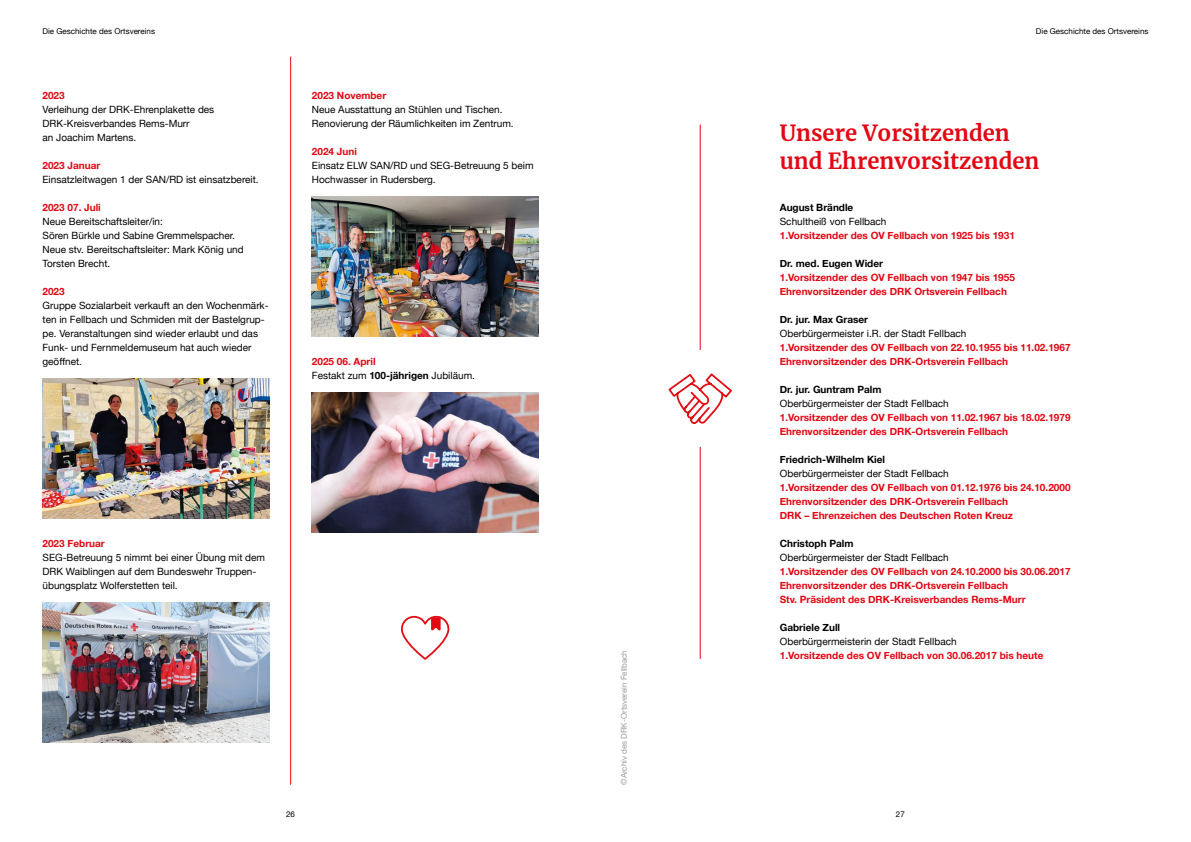
<style>
.page{position:relative;width:1191px;height:842px;background:#fff}
.page>*{position:absolute;margin:0;border:0;box-sizing:border-box;transform-origin:0 0}
.t1{font:700 22px/28px "Merriweather";color:#e30613}
.t2{font:10px/14px "Helvetica Neue";color:#000}
.t3{font:700 10px/14px "Helvetica Neue";color:#e30613}
.t4{font:700 10px "Helvetica Neue";color:#000}
.t5{font:8px "Helvetica Neue";color:#000}
.t6{font:8px "Helvetica Neue";color:#9d9d9c}
.s1{font-weight:700;color:#e30613}
.s2{font-weight:700}
</style>
<div class="page">
<hr style="left:290px;top:57px;width:1px;height:728px;background:#e30613">
<hr style="left:700px;top:125px;width:1px;height:534px;background:#e30613">
<div style="left:652px;top:351px;width:96px;height:96px;background:#fff"></div>
<svg style="left:668px;top:373px;width:64px;height:51px"></svg>
<svg style="left:401px;top:615px;width:49px;height:45px"></svg>
<img style="left:312px;top:197px;width:227px;height:140px">
<img style="left:312px;top:393px;width:227px;height:140px">
<img style="left:43px;top:603px;width:226px;height:140px">
<img style="left:43px;top:379px;width:226px;height:140px">
<p class="t5" style="left:43px;top:25px;width:114px">Die Geschichte des Ortsvereins</p>
<p class="t5" style="left:1036px;top:25px;width:114px">Die Geschichte des Ortsvereins</p>
<p class="t3" style="left:43px;top:88px;width:24px">2023</p>
<p class="t2" style="left:43px;top:103px;width:173px">Verleihung der DRK-Ehrenplakette des<br>DRK-Kreisverbandes Rems-Murr<br>an Joachim Martens.</p>
<p class="t3" style="left:43px;top:158px;width:59px">2023 Januar</p>
<p class="t2" style="left:43px;top:173px;width:218px">Einsatzleitwagen 1 der SAN/RD ist einsatzbereit.</p>
<p class="t3" style="left:43px;top:200px;width:60px">2023 07. Juli</p>
<p class="t2" style="left:43px;top:215px;width:203px">Neue Bereitschaftsleiter/in:<br>Sören Bürkle und Sabine Gremmelspacher.<br>Neue stv. Bereitschaftsleiter: Mark König und Torsten Brecht.</p>
<p class="t3" style="left:43px;top:284px;width:24px">2023</p>
<p class="t2" style="left:43px;top:299px;width:228px">Gruppe Sozialarbeit verkauft an den Wochenmärk&shy;ten in Fellbach und Schmiden mit der Bastelgrup&shy;pe. Veranstaltungen sind wieder erlaubt und das Funk- und Fernmeldemuseum hat auch wieder geöffnet.</p>
<p class="t3" style="left:43px;top:536px;width:64px">2023 Februar</p>
<p class="t2" style="left:43px;top:551px;width:224px">SEG-Betreuung 5 nimmt bei einer Übung mit dem<br>DRK Waiblingen auf dem Bundeswehr Truppen&shy;übungsplatz Wolferstetten teil.</p>
<p class="t3" style="left:312px;top:88px;width:76px">2023 November</p>
<p class="t2" style="left:312px;top:103px;width:203px">Neue Ausstattung an Stühlen und Tischen.<br>Renovierung der Räumlichkeiten im Zentrum.</p>
<p class="t3" style="left:312px;top:144px;width:47px">2024 Juni</p>
<p class="t2" style="left:312px;top:159px;width:223px">Einsatz ELW SAN/RD und SEG-Betreuung 5 beim<br>Hochwasser in Rudersberg.</p>
<p class="t2" style="left:312px;top:355px;width:165px"><span class="s1">2025 06. April<br></span>Festakt zum <span class="s2">100-jährigen</span> Jubiläum.</p>
<p class="t6" style="left:618px;top:785px;width:136px;rotate:-90deg">©Archiv des DRK-Ortsverein Fellbach</p>
<h1 class="t1" style="left:780px;top:118px;width:261px">Unsere Vorsitzenden und Ehrenvorsitzenden</h1>
<p class="t4" style="left:780px;top:199px;width:75px">August Brändle</p>
<p class="t2" style="left:780px;top:215px;width:108px">Schultheiß von Fellbach</p>
<p class="t3" style="left:780px;top:228px;width:237px">1.Vorsitzender des OV Fellbach von 1925 bis 1931</p>
<p class="t4" style="left:780px;top:255px;width:105px">Dr. med. Eugen Wider</p>
<p class="t3" style="left:780px;top:270px;width:237px">1.Vorsitzender des OV Fellbach von 1947 bis 1955<br>Ehrenvorsitzender des DRK Ortsverein Fellbach</p>
<p class="t4" style="left:780px;top:311px;width:90px">Dr. jur. Max Graser</p>
<p class="t2" style="left:780px;top:327px;width:188px">Oberbürgermeister i.R. der Stadt Fellbach</p>
<p class="t3" style="left:780px;top:340px;width:292px">1.Vorsitzender des OV Fellbach von 22.10.1955 bis 11.02.1967<br>Ehrenvorsitzender des DRK-Ortsverein Fellbach</p>
<p class="t4" style="left:780px;top:381px;width:103px">Dr. jur. Guntram Palm</p>
<p class="t2" style="left:780px;top:397px;width:171px">Oberbürgermeister der Stadt Fellbach</p>
<p class="t3" style="left:780px;top:410px;width:292px">1.Vorsitzender des OV Fellbach von 11.02.1967 bis 18.02.1979<br>Ehrenvorsitzender des DRK-Ortsverein Fellbach</p>
<p class="t4" style="left:780px;top:451px;width:107px">Friedrich-Wilhelm Kiel</p>
<p class="t2" style="left:780px;top:467px;width:171px">Oberbürgermeister der Stadt Fellbach</p>
<p class="t3" style="left:780px;top:480px;width:292px">1.Vorsitzender des OV Fellbach von 01.12.1976 bis 24.10.2000<br>Ehrenvorsitzender des DRK-Ortsverein Fellbach<br>DRK – Ehrenzeichen des Deutschen Roten Kreuz</p>
<p class="t4" style="left:780px;top:535px;width:75px">Christoph Palm</p>
<p class="t2" style="left:780px;top:551px;width:171px">Oberbürgermeister der Stadt Fellbach</p>
<p class="t3" style="left:780px;top:564px;width:292px">1.Vorsitzender des OV Fellbach von 24.10.2000 bis 30.06.2017<br>Ehrenvorsitzender des DRK-Ortsverein Fellbach<br>Stv. Präsident des DRK-Kreisverbandes Rems-Murr</p>
<p class="t4" style="left:780px;top:619px;width:62px">Gabriele Zull</p>
<p class="t2" style="left:780px;top:635px;width:178px">Oberbürgermeisterin der Stadt Fellbach</p>
<p class="t3" style="left:780px;top:648px;width:265px">1.Vorsitzende des OV Fellbach von 30.06.2017 bis heute</p>
<p class="t5" style="left:286px;top:808px;width:10px">26</p>
<p class="t5" style="left:896px;top:808px;width:10px">27</p>
</div>
